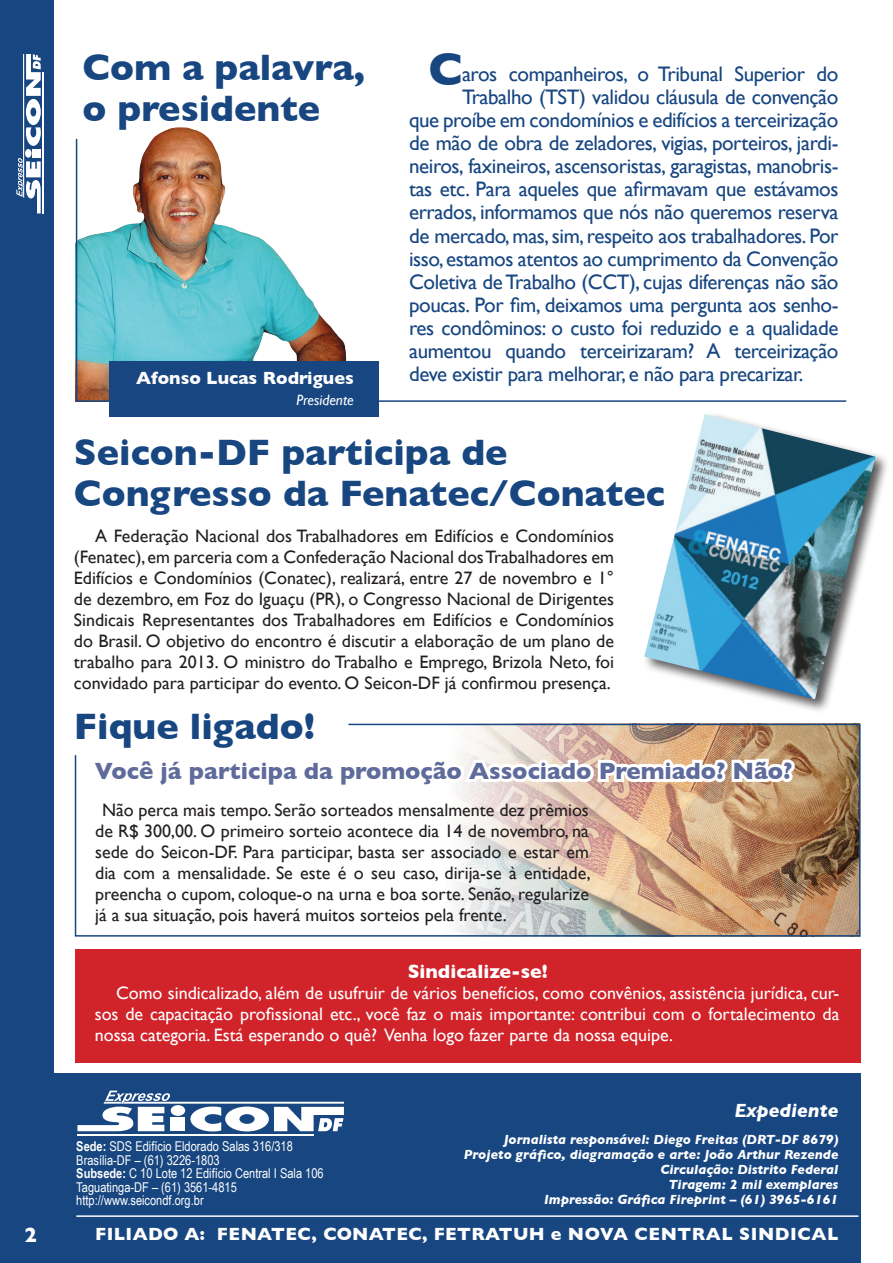
<style>
.page{position:relative;width:893px;height:1263px;background:#fff}
.page>*{position:absolute;margin:0;border:0;box-sizing:border-box;transform-origin:0 0}
.Título{font:700 37.5px/41.2px "Gill Sans";color:#174681}
.Título_2{font:700 24px "Gill Sans";color:#5e6b9b}
.Lide{font:21px "Gill Sans";letter-spacing:-.02em;color:#174681}
.Numero_página{font:700 21px "Gill Sans";color:#fff}
.Lide-2{font:700 19.5px "Gill Sans";color:#fff}
.Legenda_de_foto{font:italic 700 19.5px "Gill Sans";color:#fff}
.Título_2-2{font:18px/21px "Gill Sans";color:#231f20;text-align:justify}
.t1{font:18px/21px "Gill Sans";color:#fff;text-align:justify}
.Lide-3{font:700 18px "Gill Sans";letter-spacing:.02em;color:#fff}
.Assinatura_matéria_n{font:700 18px "Gill Sans";color:#fff}
.Assinatura_materia_c{font:italic 15px "Gill Sans";color:#fff}
.Legenda_de_foto-2{font:italic 700 13.5px "Gill Sans";color:#fff}
.t2{font:13.5px/13.5px "Arial Narrow";color:#fff}
.s1{font-weight:700;font-size:46.5px}
.s2{font-weight:700}
</style>
<div class="page">
<div style="left:0;top:0;width:54px;height:1263px;background:#174681"></div>
<hr style="left:42px;top:72px;width:1px;height:141px;background:#fff">
<svg style="left:16px;top:54px;width:25px;height:159px"></svg>
<img style="left:154px;top:127px;width:53px;height:10px">
<div style="left:75px;top:949px;width:786px;height:114px;background:#d1232a"></div>
<svg style="left:75px;top:137px;width:772px;height:266px"></svg>
<div style="left:109px;top:362px;width:269px;height:55px;background:#174681"></div>
<div style="left:49px;top:1074px;width:812px;height:189px;background:#174681"></div>
<hr style="left:76px;top:1215px;width:782px;height:2px;background:#fff">
<img style="left:74px;top:723px;width:787px;height:214px">
<div style="left:642px;top:412px;width:248px;height:302px;background:#231f20;opacity:.75"></div>
<img style="left:644px;top:414px;width:231px;height:285px">
<svg style="left:86px;top:751px;width:714px;height:52px"></svg>
<hr style="left:77px;top:1134px;width:237px;height:2px;background:#fff">
<svg style="left:77px;top:1090px;width:267px;height:41px"></svg>
<p class="Numero_página" style="left:25px;top:1223px;width:14px">2</p>
<p class="Título" style="left:82px;top:46px;width:284px">Com a palavra, o presidente</p>
<p class="Assinatura_matéria_n" style="left:136px;top:367px;width:219px">Afonso Lucas Rodrigues</p>
<p class="Assinatura_materia_c" style="left:296px;top:391px;width:59px">Presidente</p>
<p class="Lide" style="left:428px;top:61px;width:411px"><span class="s1">C</span>aros companheiros, o Tribunal Superior do</p>
<p class="Lide" style="left:462px;top:85px;width:378px">Trabalho (TST) validou cláusula de convenção</p>
<p class="Lide" style="left:409px;top:108px;width:431px">que proíbe em condomínios e edifícios a terceirização</p>
<p class="Lide" style="left:409px;top:131px;width:431px">de mão de obra de zeladores, vigias, porteiros, jardi-</p>
<p class="Lide" style="left:409px;top:154px;width:431px">neiros, faxineiros, ascensoristas, garagistas, manobris-</p>
<p class="Lide" style="left:409px;top:177px;width:431px">tas etc. Para aqueles que afirmavam que estávamos</p>
<p class="Lide" style="left:409px;top:200px;width:431px">errados, informamos que nós não queremos reserva</p>
<p class="Lide" style="left:409px;top:223px;width:431px">de mercado, mas, sim, respeito aos trabalhadores. Por</p>
<p class="Lide" style="left:409px;top:246px;width:431px">isso, estamos atentos ao cumprimento da Convenção</p>
<p class="Lide" style="left:409px;top:269px;width:431px">Coletiva de Trabalho (CCT), cujas diferenças não são</p>
<p class="Lide" style="left:409px;top:292px;width:431px">poucas. Por fim, deixamos uma pergunta aos senho-</p>
<p class="Lide" style="left:409px;top:316px;width:431px">res condôminos: o custo foi reduzido e a qualidade</p>
<p class="Lide" style="left:409px;top:339px;width:431px">aumentou quando terceirizaram? A terceirização</p>
<p class="Lide" style="left:409px;top:362px;width:396px">deve existir para melhorar, e não para precarizar.</p>
<p class="Título" style="left:74px;top:431px;width:593px">Seicon-DF participa de<br>Congresso da Fenatec/Conatec</p>
<p class="Título_2-2" style="left:74px;top:525px;width:542px;text-indent:21px">A Federação Nacional dos Trabalhadores em Edifícios e Condomínios (Fenatec), em parceria com a Confederação Nacional dos Trabalhadores em Edifícios e Condomínios (Conatec), realizará, entre 27 de novembro e 1° de dezembro, em Foz do Iguaçu (PR), o Congresso Nacional de Dirigentes Sindicais Representantes dos Trabalhadores em Edifícios e Condomínios do Brasil. O objetivo do encontro é discutir a elaboração de um plano de trabalho para 2013. O ministro do Trabalho e Emprego, Brizola Neto, foi convidado para participar do evento. O Seicon-DF já confirmou presença.</p>
<p class="Título" style="left:74px;top:706px;width:243px">Fique ligado!</p>
<p class="Título_2" style="left:95px;top:757px;width:699px">Você já participa da promoção Associado Premiado? Não?</p>
<p class="Título_2-2" style="left:95px;top:799px;width:497px;text-indent:7px">Não perca mais tempo. Serão sorteados mensalmente dez prêmios de R$ 300,00. O primeiro sorteio acontece dia 14 de novembro, na sede do Seicon-DF. Para participar, basta ser associado e estar em dia com a mensalidade. Se este é o seu caso, dirija-se à entidade, preencha o cupom, coloque-o na urna e boa sorte. Senão, regularize já a sua situação, pois haverá muitos sorteios pela frente.</p>
<p class="Lide-2" style="left:408px;top:960px;width:142px">Sindicalize-se!</p>
<p class="t1" style="left:95px;top:982px;width:746px;text-indent:21px">Como sindicalizado, além de usufruir de vários benefícios, como convênios, assistência jurídica, cur&shy;sos de capacitação profissional etc., você faz o mais importante: contribui com o fortalecimento da nossa categoria. Está esperando o quê? Venha logo fazer parte da nossa equipe.</p>
<p class="t2" style="left:76px;top:1139px;width:218px"><span class="s2">Sede:</span> SDS Edifício Eldorado Salas 316/318<br>Brasília-DF – (61) 3226-1803</p>
<p class="t2" style="left:76px;top:1166px;width:249px"><span class="s2">Subsede:</span> C 10 Lote 12 Edifício Central I Sala 106<br>Taguatinga-DF – (61) 3561-4815</p>
<p class="t2" style="left:76px;top:1193px;width:129px">http://www.seicondf.org.br</p>
<p class="Legenda_de_foto" style="left:734px;top:1099px;width:105px">Expediente</p>
<p class="Legenda_de_foto-2" style="left:504px;top:1132px;width:336px">Jornalista responsável: Diego Freitas (DRT-DF 8679)</p>
<p class="Legenda_de_foto-2" style="left:464px;top:1147px;width:376px">Projeto gráfico, diagramação e arte: João Arthur Rezende</p>
<p class="Legenda_de_foto-2" style="left:660px;top:1162px;width:180px">Circulação: Distrito Federal</p>
<p class="Legenda_de_foto-2" style="left:668px;top:1177px;width:172px">Tiragem: 2 mil exemplares</p>
<p class="Legenda_de_foto-2" style="left:544px;top:1192px;width:296px">Impressão: Gráfica Fireprint – (61) 3965-6161</p>
<p class="Lide-3" style="left:95px;top:1223px;width:745px">FILIADO A: FENATEC, CONATEC, FETRATUH e NOVA CENTRAL SINDICAL</p>
</div>
